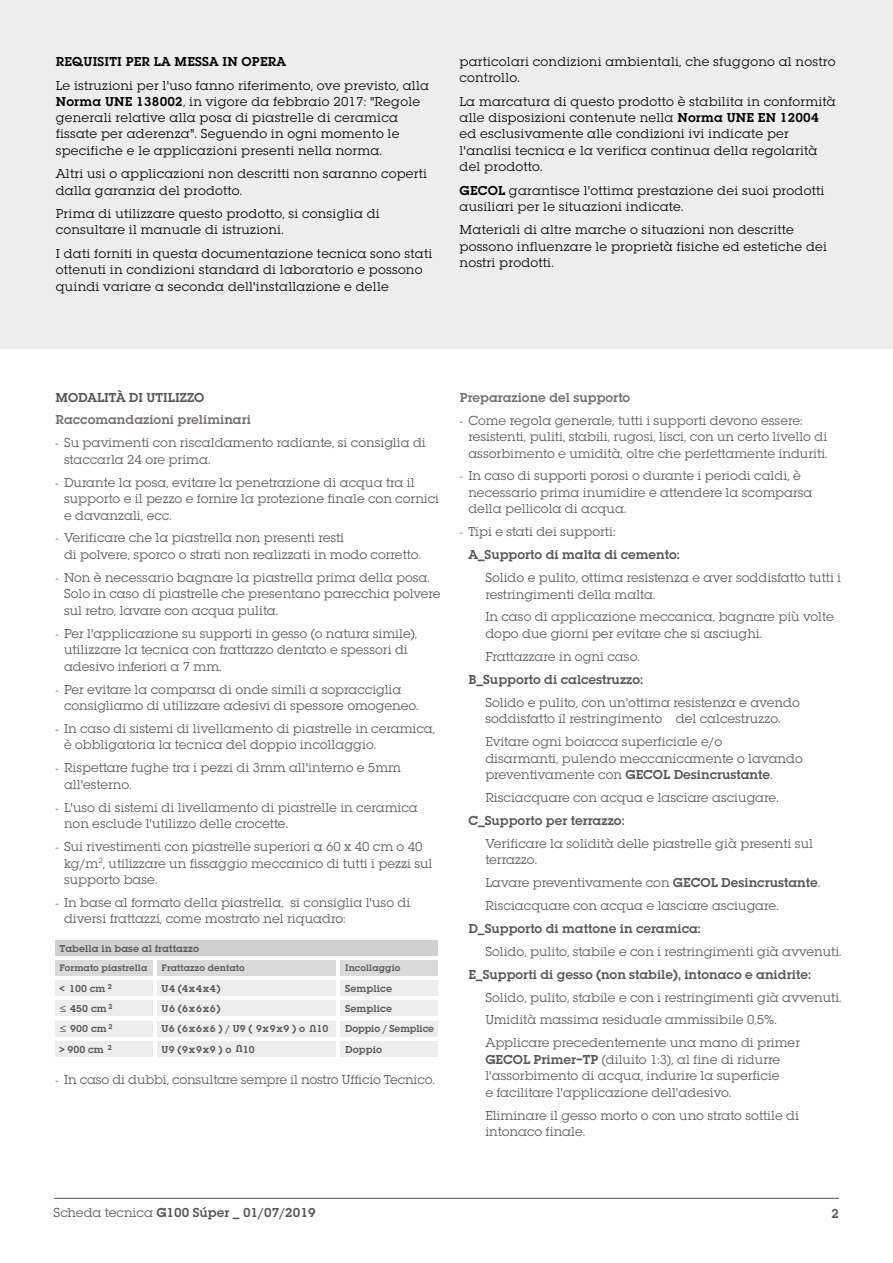
<style>
.page{position:relative;width:893px;height:1263px;background:#fff}
.page>*{position:absolute;margin:0;border:0;box-sizing:border-box;transform-origin:0 0}
.t1{font:13.5px/16.5px "Lubalin Graph EF";color:#575756}
.t2{font:13.5px/16.2px "Lubalin Graph EF";letter-spacing:.015em;color:#000}
.t3{font:600 13.5px/23px "Lubalin Graph EF";color:#575756}
.t4{font:600 13.5px "Lubalin Graph EF";color:#766f6e}
.t5{font:600 13.5px "Lubalin Graph EF";letter-spacing:.015em;color:#000}
.t6{font:600 10.5px "Lubalin Graph EF";letter-spacing:.01em;color:#575756}
.t7{font:600 10.5px "Lubalin Graph EF";letter-spacing:.1em;color:#575756}
.t8{font:600 9.75px "Lubalin Graph EF";letter-spacing:.01em;color:#575756}
.t9{font:600 7.5px "Lubalin Graph EF";color:#575756}
.s1{font-weight:600}
.s2{font-family:"Myriad Pro";font-size:10.5px}
.s3{font-family:"Myriad Pro";font-weight:400;font-size:12px}
.s4{font-family:"Myriad Pro";font-weight:400;font-size:10.5px}
.s5{font-weight:400}
</style>
<div class="page">
<div style="left:55px;top:960px;width:98px;height:16px;background:#dadada"></div>
<div style="left:157px;top:960px;width:179px;height:16px;background:#dadada"></div>
<div style="left:340px;top:960px;width:98px;height:16px;background:#dadada"></div>
<div style="left:55px;top:980px;width:98px;height:16px;background:#ededed"></div>
<div style="left:157px;top:980px;width:179px;height:16px;background:#ededed"></div>
<div style="left:340px;top:980px;width:98px;height:16px;background:#ededed"></div>
<div style="left:55px;top:1000px;width:98px;height:16px;background:#ededed"></div>
<div style="left:157px;top:1000px;width:179px;height:16px;background:#ededed"></div>
<div style="left:340px;top:1000px;width:98px;height:16px;background:#ededed"></div>
<div style="left:55px;top:1021px;width:98px;height:15px;background:#ededed"></div>
<div style="left:157px;top:1021px;width:179px;height:15px;background:#ededed"></div>
<div style="left:340px;top:1021px;width:98px;height:15px;background:#ededed"></div>
<div style="left:55px;top:1041px;width:98px;height:15px;background:#ededed"></div>
<div style="left:157px;top:1041px;width:179px;height:15px;background:#ededed"></div>
<div style="left:340px;top:1041px;width:98px;height:15px;background:#ededed"></div>
<div style="left:55px;top:940px;width:383px;height:15px;background:#d0d0d0"></div>
<div style="left:0;top:0;width:893px;height:348px;background:#ededed"></div>
<hr style="left:54px;top:1198px;width:785px;height:1px;background:#575756">
<p class="t5" style="left:56px;top:53px;width:232px">REQUISITI PER LA MESSA IN OPERA</p>
<p class="t2" style="left:56px;top:77px;width:375px">Le istruzioni per l'uso fanno riferimento, ove previsto, alla <span class="s1">Norma UNE 138002</span>, in vigore da febbraio 2017: "Regole generali relative alla posa di piastrelle di ceramica fissate per aderenza". Seguendo in ogni momento le specifiche e le applicazioni presenti nella norma.</p>
<p class="t2" style="left:56px;top:166px;width:373px">Altri usi o applicazioni non descritti non saranno coperti dalla garanzia del prodotto.</p>
<p class="t2" style="left:56px;top:206px;width:326px">Prima di utilizzare questo prodotto, si consiglia di consultare il manuale di istruzioni.</p>
<p class="t2" style="left:56px;top:246px;width:378px">I dati forniti in questa documentazione tecnica sono stati ottenuti in condizioni standard di laboratorio e possono quindi variare a seconda dell'installazione e delle</p>
<p class="t2" style="left:460px;top:54px;width:377px">particolari condizioni ambientali, che sfuggono al nostro controllo.</p>
<p class="t2" style="left:460px;top:93px;width:378px">La marcatura di questo prodotto è stabilita in conformità alle disposizioni contenute nella <span class="s1">Norma UNE EN 12004 </span>ed esclusivamente alle condizioni ivi indicate per l'analisi tecnica e la verifica continua della regolarità del prodotto.</p>
<p class="t2" style="left:460px;top:182px;width:366px"><span class="s1">GECOL</span> garantisce l'ottima prestazione dei suoi prodotti ausiliari per le situazioni indicate.</p>
<p class="t2" style="left:460px;top:222px;width:369px">Materiali di altre marche o situazioni non descritte possono influenzare le proprietà fisiche ed estetiche dei nostri prodotti.</p>
<p class="t3" style="left:56px;top:385px;width:150px">MODALITÀ DI UTILIZZO</p>
<p class="t4" style="left:56px;top:411px;width:197px">Raccomandazioni preliminari</p>
<p class="t1" style="left:64px;top:434px;width:363px;text-indent:-9px"><span class="s2">-</span> Su pavimenti con riscaldamento radiante, si consiglia di staccarla 24 ore prima.</p>
<p class="t1" style="left:64px;top:474px;width:377px;text-indent:-9px"><span class="s2">-</span> Durante la posa, evitare la penetrazione di acqua tra il supporto e il pezzo e fornire la protezione finale con cornici e davanzali, ecc.</p>
<p class="t1" style="left:64px;top:530px;width:358px;text-indent:-9px"><span class="s2">-</span> Verificare che la piastrella non presenti resti<br>di polvere, sporco o strati non realizzati in modo corretto.</p>
<p class="t1" style="left:64px;top:569px;width:378px;text-indent:-9px"><span class="s2">-</span> Non è necessario bagnare la piastrella prima della posa.<br>Solo in caso di piastrelle che presentano parecchia polvere sul retro, lavare con acqua pulita.</p>
<p class="t1" style="left:64px;top:625px;width:355px;text-indent:-9px"><span class="s2">-</span> Per l'applicazione su supporti in gesso (o natura simile), utilizzare la tecnica con frattazzo dentato e spessori di adesivo inferiori a 7 mm.</p>
<p class="t1" style="left:64px;top:681px;width:356px;text-indent:-9px"><span class="s2">-</span> Per evitare la comparsa di onde simili a sopracciglia consigliamo di utilizzare adesivi di spessore omogeneo.</p>
<p class="t1" style="left:64px;top:720px;width:373px;text-indent:-9px"><span class="s2">-</span> In caso di sistemi di livellamento di piastrelle in ceramica, è obbligatoria la tecnica del doppio incollaggio.</p>
<p class="t1" style="left:64px;top:760px;width:338px;text-indent:-9px"><span class="s2">-</span> Rispettare fughe tra i pezzi di 3mm all'interno e 5mm all'esterno.</p>
<p class="t1" style="left:64px;top:799px;width:355px;text-indent:-9px"><span class="s2">-</span> L'uso di sistemi di livellamento di piastrelle in ceramica non esclude l'utilizzo delle crocette.</p>
<p class="t1" style="left:64px;top:838px;width:370px;text-indent:-9px"><span class="s2">-</span> Sui rivestimenti con piastrelle superiori a 60 x 40 cm o 40 kg/m<sup>2</sup>, utilizzare un fissaggio meccanico di tutti i pezzi sul supporto base.</p>
<p class="t1" style="left:64px;top:894px;width:348px;text-indent:-9px"><span class="s2">-</span> In base al formato della piastrella, si consiglia l'uso di diversi frattazzi, come mostrato nel riquadro:</p>
<p class="t6" style="left:59px;top:942px;width:141px">Tabella in base al frattazzo</p>
<p class="t8" style="left:59px;top:962px;width:89px">Formato piastrella</p>
<p class="t8" style="left:162px;top:962px;width:85px">Frattazzo dentato</p>
<p class="t8" style="left:345px;top:962px;width:57px">Incollaggio</p>
<p class="t6" style="left:59px;top:982px;width:48px">&lt; 100 cm</p>
<p class="t6" style="left:162px;top:982px;width:61px">U4 (4x4x4)</p>
<p class="t6" style="left:345px;top:982px;width:48px">Semplice</p>
<p class="t9" style="left:108px;top:982px;width:6px">2</p>
<p class="t9" style="left:109px;top:1002px;width:6px">2</p>
<p class="t6" style="left:59px;top:1002px;width:49px"><span class="s3">≤</span> 450 cm</p>
<p class="t6" style="left:162px;top:1002px;width:61px">U6 (6x6x6)</p>
<p class="t6" style="left:345px;top:1002px;width:48px">Semplice</p>
<p class="t6" style="left:59px;top:1022px;width:55px"><span class="s3">≤</span> 900 cm <sup>2</sup></p>
<p class="t6" style="left:316px;top:1022px;width:13px">10</p>
<p class="t6" style="left:162px;top:1043px;width:71px">U9 (9x9x9 ) o</p>
<p class="t6" style="left:345px;top:1043px;width:38px">Doppio</p>
<p class="t6" style="left:316px;top:1035px;width:9px;rotate:-180deg">U</p>
<p class="t7" style="left:162px;top:1022px;width:145px">U6 (6x6x6 ) / U9 ( 9x9x9 ) o</p>
<p class="t6" style="left:345px;top:1022px;width:90px">Doppio / Semplice</p>
<p class="t6" style="left:59px;top:1043px;width:54px">&gt; 900 cm <sup>2</sup></p>
<p class="t6" style="left:243px;top:1043px;width:13px">10</p>
<p class="t6" style="left:243px;top:1055px;width:9px;rotate:-180deg">U</p>
<p class="t1" style="left:55px;top:1071px;width:381px"><span class="s2">-</span> In caso di dubbi, consultare sempre il nostro Ufficio Tecnico.</p>
<p class="t4" style="left:460px;top:389px;width:172px">Preparazione del supporto</p>
<p class="t1" style="left:468px;top:412px;width:361px;text-indent:-9px"><span class="s2">-</span> Come regola generale, tutti i supporti devono essere: resistenti, puliti, stabili, rugosi, lisci, con un certo livello di assorbimento e umidità, oltre che perfettamente induriti.</p>
<p class="t1" style="left:468px;top:468px;width:346px;text-indent:-9px"><span class="s2">-</span> In caso di supporti porosi o durante i periodi caldi, è necessario prima inumidire e attendere la scomparsa della pellicola di acqua.</p>
<p class="t3" style="left:468px;top:520px;width:213px;text-indent:-9px"><span class="s4">-</span> <span class="s5">Tipi e stati dei supporti:<br></span>A_Supporto di malta di cemento:</p>
<p class="t1" style="left:485px;top:569px;width:357px">Solido e pulito, ottima resistenza e aver soddisfatto tutti i restringimenti della malta.</p>
<p class="t1" style="left:485px;top:609px;width:350px">In caso di applicazione meccanica, bagnare più volte dopo due giorni per evitare che si asciughi.</p>
<p class="t1" style="left:485px;top:648px;width:156px">Frattazzare in ogni caso.</p>
<p class="t3" style="left:468px;top:668px;width:176px">B_Supporto di calcestruzzo:</p>
<p class="t1" style="left:485px;top:694px;width:316px">Solido e pulito, con un'ottima resistenza e avendo soddisfatto il restringimento del calcestruzzo.</p>
<p class="t1" style="left:485px;top:733px;width:319px">Evitare ogni boiacca superficiale e/o<br>disarmanti, pulendo meccanicamente o lavando preventivamente con <span class="s1">GECOL Desincrustante</span>.</p>
<p class="t1" style="left:485px;top:789px;width:295px">Risciacquare con acqua e lasciare asciugare.</p>
<p class="t3" style="left:468px;top:809px;width:158px">C_Supporto per terrazzo:</p>
<p class="t1" style="left:485px;top:835px;width:329px">Verificare la solidità delle piastrelle già presenti sul terrazzo.</p>
<p class="t1" style="left:485px;top:871px;width:336px;line-height:23px">Lavare preventivamente con <span class="s1">GECOL Desincrustante</span>.<br>Risciacquare con acqua e lasciare asciugare.</p>
<p class="t3" style="left:468px;top:917px;width:234px">D_Supporto di mattone in ceramica:</p>
<p class="t1" style="left:485px;top:943px;width:358px">Solido, pulito, stabile e con i restringimenti già avvenuti.</p>
<p class="t3" style="left:468px;top:962px;width:344px">E_Supporti di gesso (non stabile), intonaco e anidrite:</p>
<p class="t1" style="left:485px;top:985px;width:358px;line-height:23px">Solido, pulito, stabile e con i restringimenti già avvenuti.<br>Umidità massima residuale ammissibile 0,5%.<br>Applicare precedentemente una mano di primer</p>
<p class="t1" style="left:485px;top:1051px;width:296px;text-align:justify"><span class="s1">GECOL Primer–TP</span> (diluito 1:3), al fine di ridurre l'assorbimento di acqua, indurire la superficie e facilitare l'applicazione dell'adesivo.</p>
<p class="t1" style="left:485px;top:1107px;width:315px">Eliminare il gesso morto o con uno strato sottile di intonaco finale.</p>
<p class="t3" style="left:54px;top:1201px;width:263px"><span class="s5">Scheda tecnica</span> G100 Súper _ 01/07/2019</p>
<p class="t3" style="left:831px;top:1202px;width:9px">2</p>
</div>
